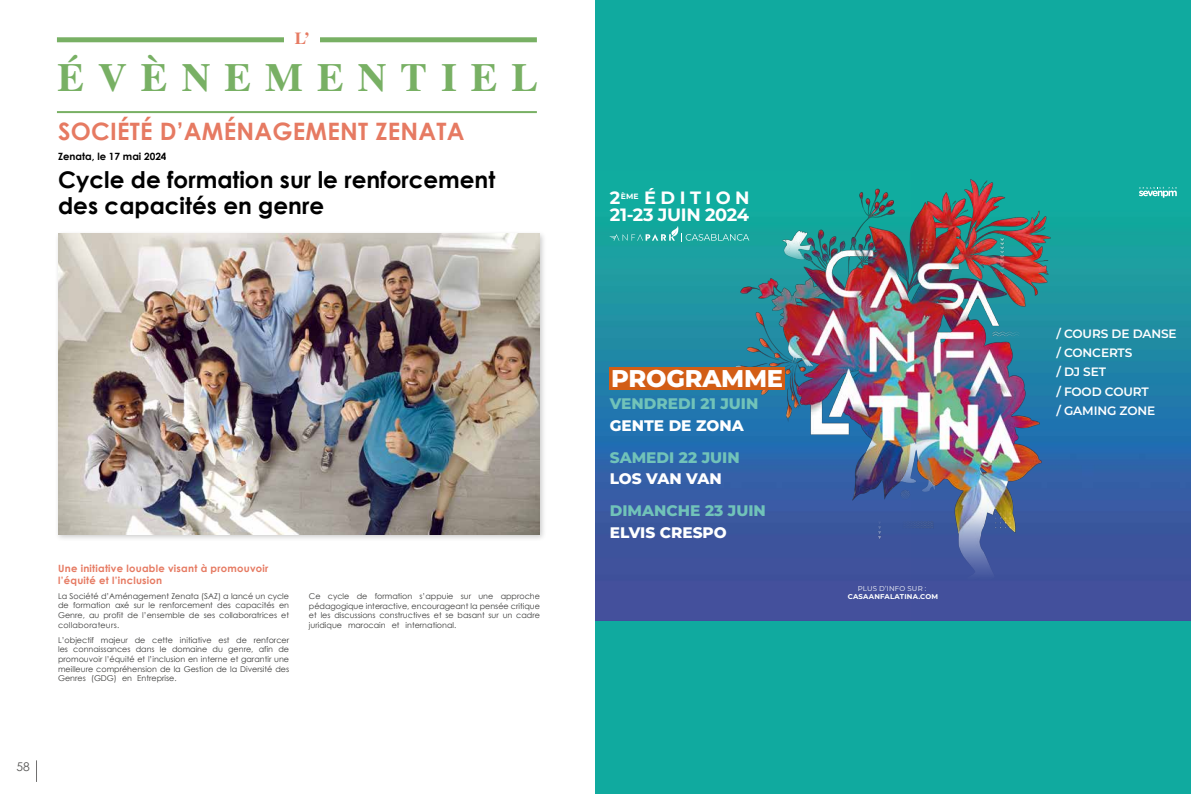
<style>
.page{position:relative;width:1191px;height:794px;background:#fff}
.page>*{position:absolute;margin:0;border:0;box-sizing:border-box;transform-origin:0 0}
.t1{font:700 40px "Times";letter-spacing:.35em;color:#78b064}
.t2{font:800 24.2px "Montserrat";letter-spacing:-.01em;color:#fff}
.t3{font:700 24px "Century Gothic";letter-spacing:.01em;color:#e67a62}
.t4{font:700 23px/26.5px "Century Gothic";color:#000}
.t5{font:700 17.8px/16.5px "Montserrat";letter-spacing:-.02em;color:#fff;text-align:right}
.t6{font:700 17px "Times";color:#e67a62}
.t7{font:800 15.3px "Montserrat";color:#71c3b9}
.t8{font:800 15.3px "Montserrat";color:#fff}
.t9{font:600 12.1px/19.1px "Montserrat";letter-spacing:-.01em;color:#fff}
.t10{font:12px "Century Gothic";color:#575756}
.t11{font:700 10px/12px "Century Gothic";letter-spacing:.025em;color:#e67a62}
.t12{font:700 10px "Century Gothic";color:#000}
.t13{font:8px/9.6px "Century Gothic";color:#3c3c3b;text-align:justify}
.t14{font:700 7.6px "Montserrat";color:#fff}
.t15{font:700 7px "Montserrat";letter-spacing:.025em;color:#fff}
.t16{font:7px "Montserrat";letter-spacing:.025em;color:#fff}
</style>
<div class="page">
<svg style="left:36px;top:760px;width:1px;height:22px"></svg>
<div style="left:55px;top:230px;width:492px;height:312px;background:#000;opacity:.2"></div>
<img style="left:58px;top:233px;width:482px;height:301px">
<div style="left:57px;top:37px;width:480px;height:5px;background:#78b064"></div>
<div style="left:284px;top:31px;width:35px;height:18px;background:#fff"></div>
<hr style="left:57px;top:111px;width:480px;height:2px;background:#78b064">
<div style="left:595px;top:0;width:596px;height:794px;background:#10aa9f"></div>
<img style="left:595px;top:187px;width:596px;height:433px">
<img style="left:721px;top:179px;width:343px;height:404px">
<div style="left:610px;top:367px;width:175px;height:23px;background:#d25d15"></div>
<svg style="left:1138px;top:186px;width:38px;height:12px"></svg>
<svg style="left:609px;top:226px;width:140px;height:16px"></svg>
<h3 class="t6" style="left:295px;top:22px;width:17px">L’</h3>
<h1 class="t1" style="left:57px;top:39px;width:482px">ÉVÈNEMENTIEL</h1>
<h3 class="t3" style="left:58px;top:116px;width:408px">SOCIÉTÉ D’AMÉNAGEMENT ZENATA</h3>
<h3 class="t4" style="left:58px;top:166px;width:438px">Cycle de formation sur le renforcement des capacités en genre</h3>
<p class="t12" style="left:58px;top:150px;width:110px">Zenata, le 17 mai 2024</p>
<p class="t11" style="left:58px;top:561px;width:212px">Une initiative louable visant à promouvoir l’équité et l’inclusion</p>
<p class="t13" style="left:58px;top:591px;width:232px">La Société d’Aménagement Zenata (SAZ) a lancé un cycle de formation axé sur le renforcement des capacités en Genre, au profit de l’ensemble de ses collaboratrices et collaborateurs.</p>
<p class="t13" style="left:58px;top:635px;width:232px">L’objectif majeur de cette initiative est de renforcer les connaissances dans le domaine du genre, afin de promouvoir l’équité et l’inclusion en interne et garantir une meilleure compréhension de la Gestion de la Diversité des Genres (GDG) en Entreprise.</p>
<p class="t13" style="left:309px;top:591px;width:232px">Ce cycle de formation s’appuie sur une approche pédagogique interactive, encourageant la pensée critique et les discussions constructives et se basant sur un cadre juridique marocain et international.</p>
<h3 class="t10" style="left:16px;top:758px;width:15px">58</h3>
<h3 class="t5" style="left:610px;top:189px;width:141px">ÉDITION<br>21-23 JUIN 2024</h3>
<h3 class="t5" style="left:610px;top:189px;width:12px">2</h3>
<p class="t14" style="left:621px;top:191px;width:19px">ÈME</p>
<h2 class="t2" style="left:611px;top:360px;width:173px">PROGRAMME</h2>
<h3 class="t7" style="left:610px;top:392px;width:150px">VENDREDI 21 JUIN</h3>
<h3 class="t8" style="left:610px;top:414px;width:135px">GENTE DE ZONA</h3>
<h3 class="t7" style="left:610px;top:446px;width:132px">SAMEDI 22 JUIN</h3>
<h3 class="t8" style="left:610px;top:467px;width:113px">LOS VAN VAN</h3>
<h3 class="t7" style="left:610px;top:499px;width:158px">DIMANCHE 23 JUIN</h3>
<h3 class="t8" style="left:610px;top:521px;width:119px">ELVIS CRESPO</h3>
<p class="t16" style="left:857px;top:583px;width:70px">PLUS D’INFO SUR :</p>
<p class="t15" style="left:847px;top:591px;width:92px">CASAANFALATINA.COM</p>
<h3 class="t9" style="left:1056px;top:324px;width:122px">/ COURS DE DANSE / CONCERTS<br>/ DJ SET<br>/ FOOD COURT<br>/ GAMING ZONE</h3>
</div>
